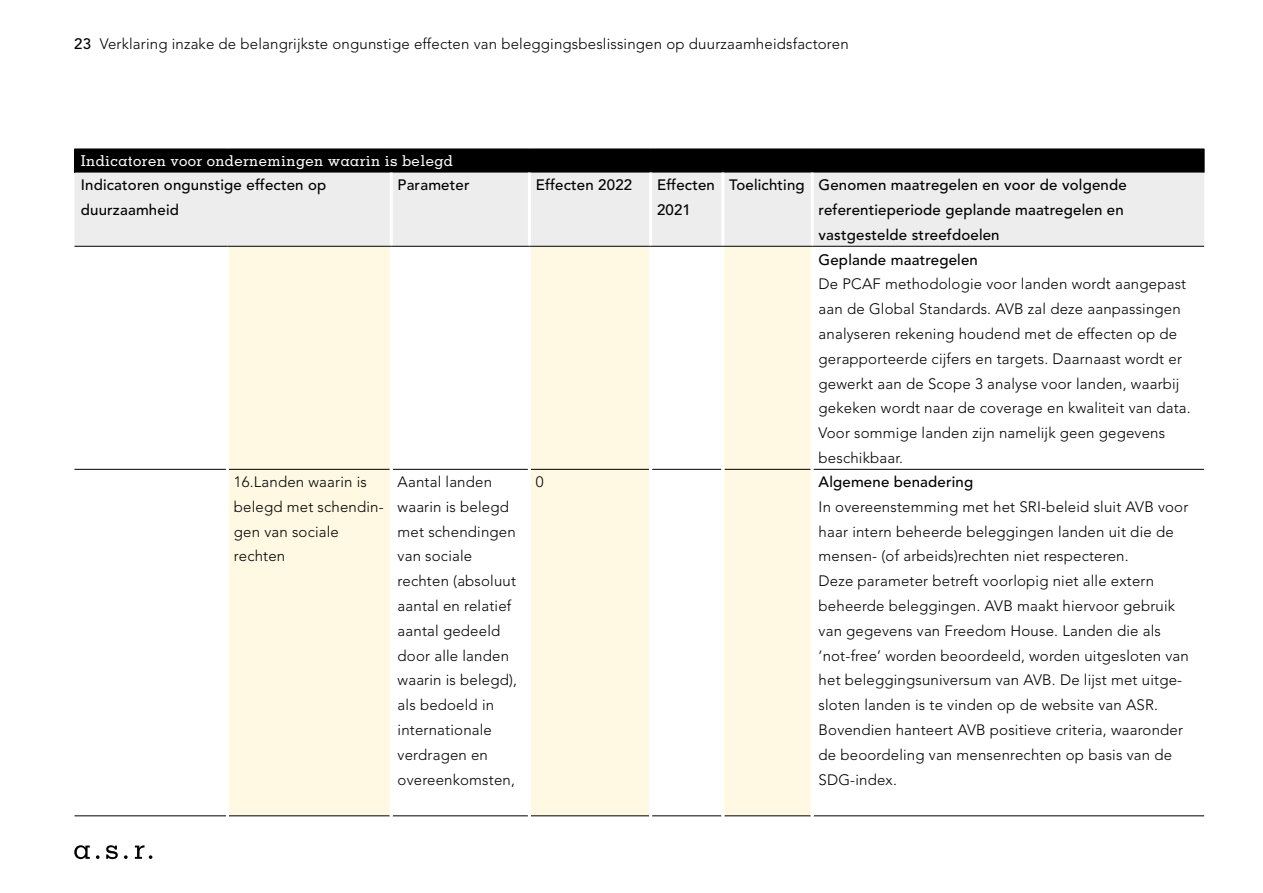
<style>
.page{position:relative;width:1263px;height:893px;background:#fff}
.page>*{position:absolute;margin:0;border:0;box-sizing:border-box;transform-origin:0 0}
.t1{font:300 15px/24.8px "Avenir LT Std";letter-spacing:.01em;color:#000}
.t2{font:500 15px/24.8px "Avenir LT Std";letter-spacing:.01em;color:#000}
.t3{font:500 15px "Memphis LT Std";letter-spacing:.025em;color:#fff}
.s1{font-weight:500}
</style>
<div class="page">
<div style="left:74px;top:149px;width:1130px;height:24px;background:#000"></div>
<div style="left:74px;top:173px;width:1130px;height:73px;background:#ededed"></div>
<svg style="left:229px;top:247px;width:582px;height:569px;fill:#fff8e3"></svg>
<svg style="left:1204px;top:149px;width:1px;height:24px"></svg>
<hr style="left:74px;top:469px;width:152px;height:1px;background:#000">
<hr style="left:229px;top:469px;width:161px;height:1px;background:#000">
<hr style="left:393px;top:469px;width:135px;height:1px;background:#000">
<hr style="left:531px;top:469px;width:118px;height:1px;background:#000">
<hr style="left:652px;top:469px;width:69px;height:1px;background:#000">
<hr style="left:724px;top:469px;width:87px;height:1px;background:#000">
<hr style="left:74px;top:816px;width:152px;height:1px;background:#000">
<hr style="left:229px;top:816px;width:161px;height:1px;background:#000">
<hr style="left:393px;top:816px;width:135px;height:1px;background:#000">
<hr style="left:531px;top:816px;width:118px;height:1px;background:#000">
<hr style="left:652px;top:816px;width:69px;height:1px;background:#000">
<hr style="left:724px;top:816px;width:87px;height:1px;background:#000">
<hr style="left:814px;top:816px;width:390px;height:1px;background:#000">
<hr style="left:390px;top:173px;width:3px;height:73px;background:#fff">
<hr style="left:528px;top:173px;width:3px;height:73px;background:#fff">
<hr style="left:649px;top:173px;width:3px;height:73px;background:#fff">
<hr style="left:721px;top:173px;width:3px;height:73px;background:#fff">
<hr style="left:811px;top:173px;width:3px;height:73px;background:#fff">
<hr style="left:390px;top:247px;width:3px;height:222px;background:#fff">
<hr style="left:528px;top:247px;width:3px;height:222px;background:#fff">
<hr style="left:649px;top:247px;width:3px;height:222px;background:#fff">
<hr style="left:721px;top:247px;width:3px;height:222px;background:#fff">
<hr style="left:390px;top:469px;width:3px;height:347px;background:#fff">
<hr style="left:528px;top:469px;width:3px;height:347px;background:#fff">
<hr style="left:649px;top:469px;width:3px;height:347px;background:#fff">
<hr style="left:721px;top:469px;width:3px;height:347px;background:#fff">
<hr style="left:74px;top:246px;width:153px;height:1px;background:#000">
<hr style="left:227px;top:246px;width:164px;height:1px;background:#000">
<hr style="left:391px;top:246px;width:138px;height:1px;background:#000">
<hr style="left:529px;top:246px;width:122px;height:1px;background:#000">
<hr style="left:651px;top:246px;width:72px;height:1px;background:#000">
<hr style="left:723px;top:246px;width:89px;height:1px;background:#000">
<hr style="left:812px;top:246px;width:392px;height:1px;background:#000">
<hr style="left:814px;top:469px;width:390px;height:1px;background:#000">
<svg style="left:124px;top:855px;width:4px;height:4px"></svg>
<svg style="left:135px;top:845px;width:17px;height:14px"></svg>
<svg style="left:96px;top:855px;width:4px;height:4px"></svg>
<svg style="left:74px;top:845px;width:16px;height:14px"></svg>
<svg style="left:106px;top:845px;width:12px;height:14px"></svg>
<p class="t1" style="left:74px;top:32px;width:776px"><span class="s1">23</span> Verklaring inzake de belangrijkste ongunstige effecten van beleggingsbeslissingen op duurzaamheidsfactoren</p>
<p class="t3" style="left:81px;top:152px;width:374px">Indicatoren voor ondernemingen waarin is belegd</p>
<p class="t2" style="left:81px;top:173px;width:247px">Indicatoren ongunstige effecten op duurzaamheid</p>
<p class="t2" style="left:398px;top:173px;width:74px">Parameter</p>
<p class="t2" style="left:536px;top:173px;width:98px">Effecten 2022</p>
<p class="t2" style="left:657px;top:173px;width:59px">Effecten<br>2021</p>
<p class="t2" style="left:819px;top:173px;width:310px;text-indent:-89px">Toelichting Genomen maatregelen en voor de volgende referentieperiode geplande maatregelen en vastgestelde streefdoelen<br>Geplande maatregelen</p>
<p class="t1" style="left:819px;top:272px;width:374px">De PCAF methodologie voor landen wordt aangepast aan de Global Standards. AVB zal deze aanpassingen analyseren rekening houdend met de effecten op de gerapporteerde cijfers en targets. Daarnaast wordt er gewerkt aan de Scope 3 analyse voor landen, waarbij gekeken wordt naar de coverage en kwaliteit van data.<br>Voor sommige landen zijn namelijk geen gegevens beschikbaar.</p>
<p class="t1" style="left:234px;top:469px;width:151px">16.Landen waarin is belegd met schendin&shy;gen van sociale rechten</p>
<p class="t1" style="left:398px;top:469px;width:121px">Aantal landen waarin is belegd met schendingen van sociale rechten (absoluut aantal en relatief aantal gedeeld door alle landen waarin is belegd), als bedoeld in internationale verdragen en overeenkomsten,</p>
<p class="t1" style="left:536px;top:469px;width:9px">0</p>
<p class="t2" style="left:819px;top:470px;width:156px">Algemene benadering</p>
<p class="t1" style="left:819px;top:494px;width:372px">In overeenstemming met het SRI-beleid sluit AVB voor haar intern beheerde beleggingen landen uit die de mensen- (of arbeids)rechten niet respecteren.<br>Deze parameter betreft voorlopig niet alle extern beheerde beleggingen. AVB maakt hiervoor gebruik van gegevens van Freedom House. Landen die als ‘not-free’ worden beoordeeld, worden uitgesloten van het beleggingsuniversum van AVB. De lijst met uitge&shy;sloten landen is te vinden op de website van ASR.<br>Bovendien hanteert AVB positieve criteria, waaronder de beoordeling van mensenrechten op basis van de SDG-index.</p>
</div>
